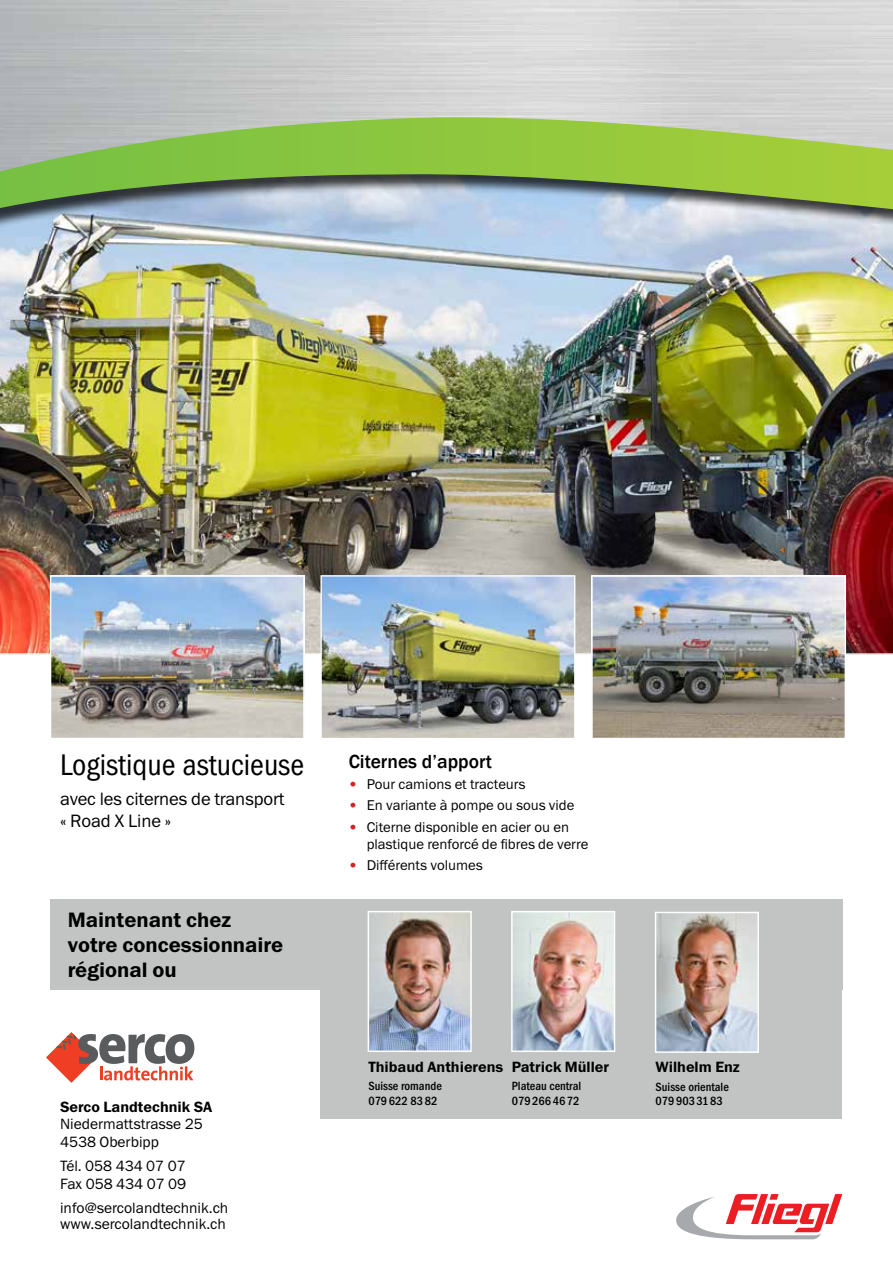
<style>
.page{position:relative;width:893px;height:1263px;background:#fff}
.page>*{position:absolute;margin:0;border:0;box-sizing:border-box;transform-origin:0 0}
.t1{font:30px "Franklin Gothic Book Cond ITC";color:#000}
.t2{font:21px/25.2px "Franklin Gothic Demi ITC";color:#000}
.t3{font:500 19.5px "Franklin Gothic";color:#000}
.t4{font:18px/21.8px "Franklin Gothic Book ITC";letter-spacing:-.01em;color:#000}
.t5{font:15px/18px "Franklin Gothic Book ITC";color:#000}
.t6{font:15px "Franklin Gothic Demi ITC";color:#000}
.t7{font:14.25px/17.1px "Franklin Gothic Book ITC";color:#000}
.t8{font:12px/14.4px "Franklin Gothic Medi Cond ITC";color:#000}
.s1{color:#d2232a}
</style>
<div class="page">
<div style="left:320px;top:972px;width:522px;height:146px;background:#c2c4c4"></div>
<img style="left:0;top:283px;width:893px;height:372px">
<div style="left:50px;top:899px;width:792px;height:91px;background:#c2c4c4"></div>
<svg style="left:46px;top:1032px;width:148px;height:51px"></svg>
<img style="left:658px;top:915px;width:98px;height:135px">
<div style="left:655px;top:912px;width:104px;height:141px;border:2px solid #fff"></div>
<img style="left:514px;top:914px;width:98px;height:135px">
<div style="left:511px;top:911px;width:104px;height:141px;border:2px solid #fff"></div>
<img style="left:371px;top:914px;width:98px;height:135px">
<div style="left:368px;top:911px;width:104px;height:141px;border:2px solid #fff"></div>
<img style="left:322px;top:577px;width:251px;height:160px">
<div style="left:320px;top:575px;width:255px;height:164px;border:1px solid #fff"></div>
<img style="left:53px;top:578px;width:249px;height:158px">
<div style="left:50px;top:575px;width:255px;height:164px;border:1px solid #fff"></div>
<img style="left:594px;top:578px;width:249px;height:158px">
<div style="left:591px;top:575px;width:255px;height:164px;border:1px solid #fff"></div>
<svg style="left:676px;top:1194px;width:166px;height:45px"></svg>
<div style="left:0;top:120px;width:893px;height:163px;background:#000;opacity:.75"></div>
<svg style="left:0;top:117px;width:893px;height:92px;background:#95b96d"></svg>
<h1 class="t1" style="left:60px;top:747px;width:246px">Logistique astucieuse</h1>
<p class="t4" style="left:60px;top:787px;width:226px">avec les citernes de transport « Road X Line »</p>
<h2 class="t2" style="left:68px;top:907px;width:217px">Maintenant chez votre concessionnaire régional ou</h2>
<p class="t6" style="left:60px;top:1098px;width:154px">Serco Landtechnik SA</p>
<p class="t5" style="left:60px;top:1114px;width:144px">Niedermattstrasse 25<br>4538 Oberbipp</p>
<p class="t5" style="left:60px;top:1156px;width:128px">Tél. 058 434 07 07<br>Fax 058 434 07 09</p>
<p class="t5" style="left:60px;top:1199px;width:170px;line-height:16.5px">info@sercolandtechnik.ch www.sercolandtechnik.ch</p>
<h3 class="t3" style="left:349px;top:749px;width:145px">Citernes d’apport</h3>
<p class="t7" style="left:349px;top:775px;width:178px"><span class="s1">•</span> Pour camions et tracteurs</p>
<p class="t7" style="left:349px;top:797px;width:227px"><span class="s1">•</span> En variante à pompe ou sous vide</p>
<p class="t7" style="left:367px;top:818px;width:223px;text-indent:-18px"><span class="s1">•</span> Citerne disponible en acier ou en plastique renforcé de fibres de verre</p>
<p class="t7" style="left:349px;top:856px;width:135px"><span class="s1">•</span> Différents volumes</p>
<p class="t6" style="left:368px;top:1057px;width:136px">Thibaud Anthierens</p>
<p class="t8" style="left:368px;top:1079px;width:75px">Suisse romande<br>079622 8382</p>
<p class="t6" style="left:512px;top:1057px;width:99px">Patrick Müller</p>
<p class="t8" style="left:512px;top:1079px;width:71px">Plateau central<br>0792664672</p>
<p class="t6" style="left:656px;top:1058px;width:86px">Wilhelm Enz</p>
<p class="t8" style="left:656px;top:1080px;width:75px">Suisse orientale<br>0799033183</p>
</div>
